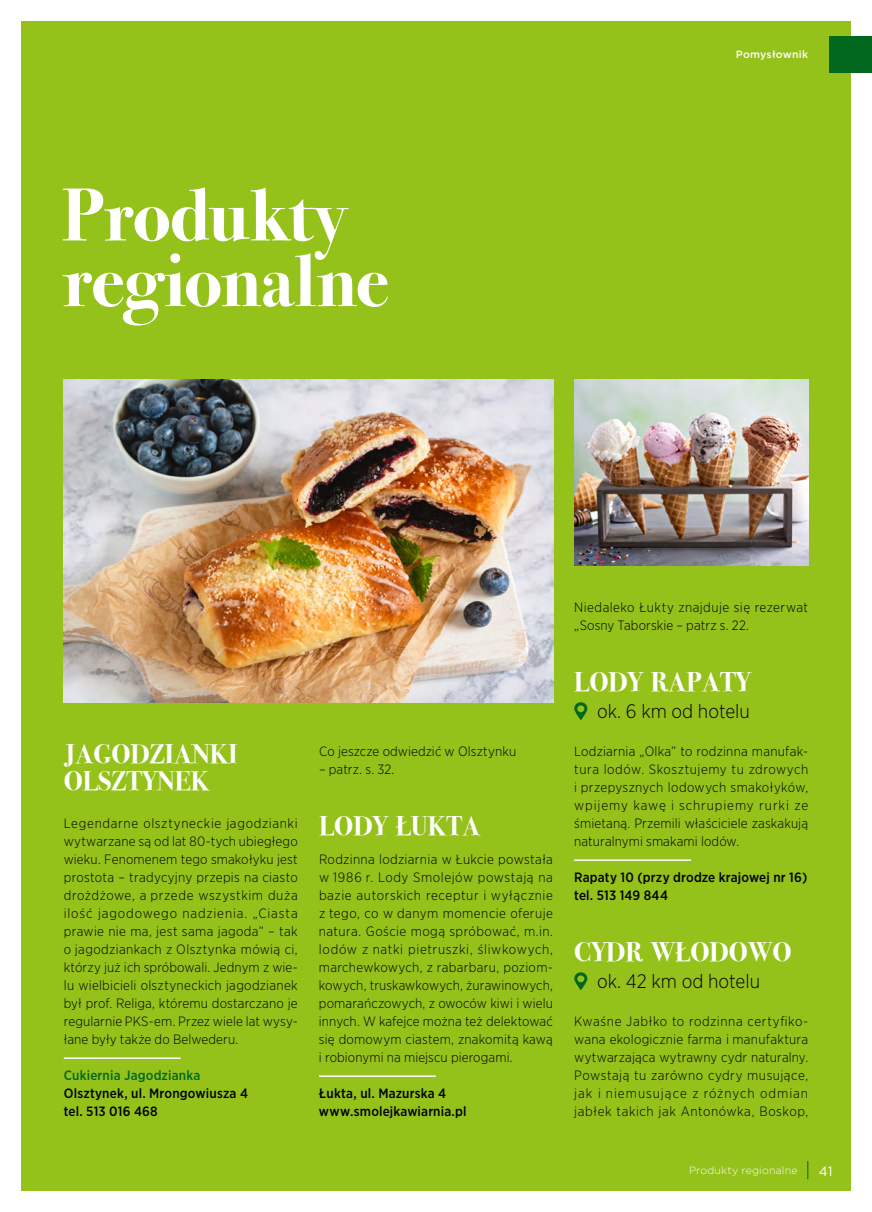
<style>
.page{position:relative;width:872px;height:1212px;background:#fff}
.page>*{position:absolute;margin:0;border:0;box-sizing:border-box;transform-origin:0 0}
.t1{font:700 75px/65.7px "Bodoni Svty Two ITCTT";letter-spacing:-.01em;color:#fff}
.t2{font:700 27px/27px "Bodoni Svty Two ITCTT";color:#fff}
.t3{font:300 19.5px "Gotham Narrow";color:#000}
.t4{font:300 13.5px/18px "Gotham Narrow";letter-spacing:.01em;color:#000;text-align:justify}
.t5{font:500 13.5px/18px "Gotham Narrow";letter-spacing:.015em;color:#000}
.t6{font:500 13.5px "Gotham Narrow";letter-spacing:.01em;color:#01681d}
.t7{font:13.5px "Gotham";color:#fff}
.t8{font:300 10.5px "Gotham";letter-spacing:.02em;color:#fff}
.t9{font:500 10.5px "Gotham";letter-spacing:.02em;color:#fff}
</style>
<div class="page">
<div style="left:21px;top:21px;width:829px;height:1170px;background:#94c11a"></div>
<svg style="left:807px;top:1161px;width:1px;height:18px"></svg>
<div style="left:829px;top:36px;width:43px;height:36px;background:#01681d"></div>
<hr style="left:64px;top:1057px;width:117px;height:2px;background:#fff">
<hr style="left:319px;top:1075px;width:117px;height:2px;background:#fff">
<svg style="left:574px;top:702px;width:13px;height:18px"></svg>
<svg style="left:574px;top:972px;width:13px;height:18px"></svg>
<hr style="left:574px;top:859px;width:117px;height:2px;background:#fff">
<img style="left:64px;top:379px;width:489px;height:324px">
<img style="left:574px;top:379px;width:234px;height:187px">
<h1 class="t1" style="left:62px;top:176px;width:328px">Produkty regionalne</h1>
<p class="t9" style="left:736px;top:48px;width:74px">Pomysłownik</p>
<h2 class="t2" style="left:64px;top:738px;width:175px">JAGODZIANKI<br>OLSZTYNEK</h2>
<p class="t4" style="left:64px;top:814px;width:235px">Legendarne olsztyneckie jagodzianki wytwarzane są od lat 80-tych ubiegłego wieku. Fenomenem tego smakołyku jest prostota – tradycyjny przepis na ciasto drożdżowe, a przede wszystkim duża ilość jagodowego nadzienia. „Ciasta prawie nie ma, jest sama jagoda” – tak o jagodziankach z Olsztynka mówią ci, którzy już ich spróbowali. Jednym z wie&shy;lu wielbicieli olsztyneckich jagodzianek był prof. Religa, któremu dostarczano je regularnie PKS-em. Przez wiele lat wysy&shy;łane były także do Belwederu.</p>
<p class="t6" style="left:64px;top:1067px;width:138px">Cukiernia Jagodzianka</p>
<p class="t5" style="left:64px;top:1084px;width:186px">Olsztynek, ul. Mrongowiusza 4 tel. 513 016 468</p>
<p class="t4" style="left:319px;top:742px;width:199px">Co jeszcze odwiedzić w Olsztynku</p>
<p class="t4" style="left:319px;top:760px;width:77px">– patrz. s. 32.</p>
<h2 class="t2" style="left:319px;top:810px;width:163px">LODY ŁUKTA</h2>
<p class="t4" style="left:319px;top:850px;width:235px">Rodzinna lodziarnia w Łukcie powstała w 1986 r. Lody Smolejów powstają na bazie autorskich receptur i wyłącznie z tego, co w danym momencie oferuje natura. Goście mogą spróbować, m.in. lodów z natki pietruszki, śliwkowych, marchewkowych, z rabarbaru, poziom&shy;kowych, truskawkowych, żurawinowych, pomarańczowych, z owoców kiwi i wielu innych. W kafejce można też delektować się domowym ciastem, znakomitą kawą i robionymi na miejscu pierogami.</p>
<p class="t5" style="left:319px;top:1084px;width:149px">Łukta, ul. Mazurska 4 www.smolejkawiarnia.pl</p>
<p class="t4" style="left:574px;top:598px;width:235px">Niedaleko Łukty znajduje się rezerwat „Sosny Taborskie – patrz s. 22.</p>
<h2 class="t2" style="left:574px;top:666px;width:178px">LODY RAPATY</h2>
<h3 class="t3" style="left:597px;top:699px;width:154px">ok. 6 km od hotelu</h3>
<p class="t4" style="left:574px;top:742px;width:235px">Lodziarnia „Olka” to rodzinna manufak&shy;tura lodów. Skosztujemy tu zdrowych i przepysznych lodowych smakołyków, wpijemy kawę i schrupiemy rurki ze śmietaną. Przemili właściciele zaskakują naturalnymi smakami lodów.</p>
<p class="t5" style="left:574px;top:868px;width:235px">Rapaty 10 (przy drodze krajowej nr 16) tel. 513 149 844</p>
<h2 class="t2" style="left:574px;top:936px;width:219px">CYDR WŁODOWO</h2>
<h3 class="t3" style="left:597px;top:969px;width:164px">ok. 42 km od hotelu</h3>
<p class="t4" style="left:574px;top:1012px;width:235px">Kwaśne Jabłko to rodzinna certyfiko&shy;wana ekologicznie farma i manufaktura wytwarzająca wytrawny cydr naturalny.<br>Powstają tu zarówno cydry musujące, jak i niemusujące z różnych odmian jabłek takich jak Antonówka, Boskop,</p>
<p class="t8" style="left:689px;top:1164px;width:110px">Produkty regionalne</p>
<p class="t7" style="left:819px;top:1162px;width:15px">41</p>
</div>
